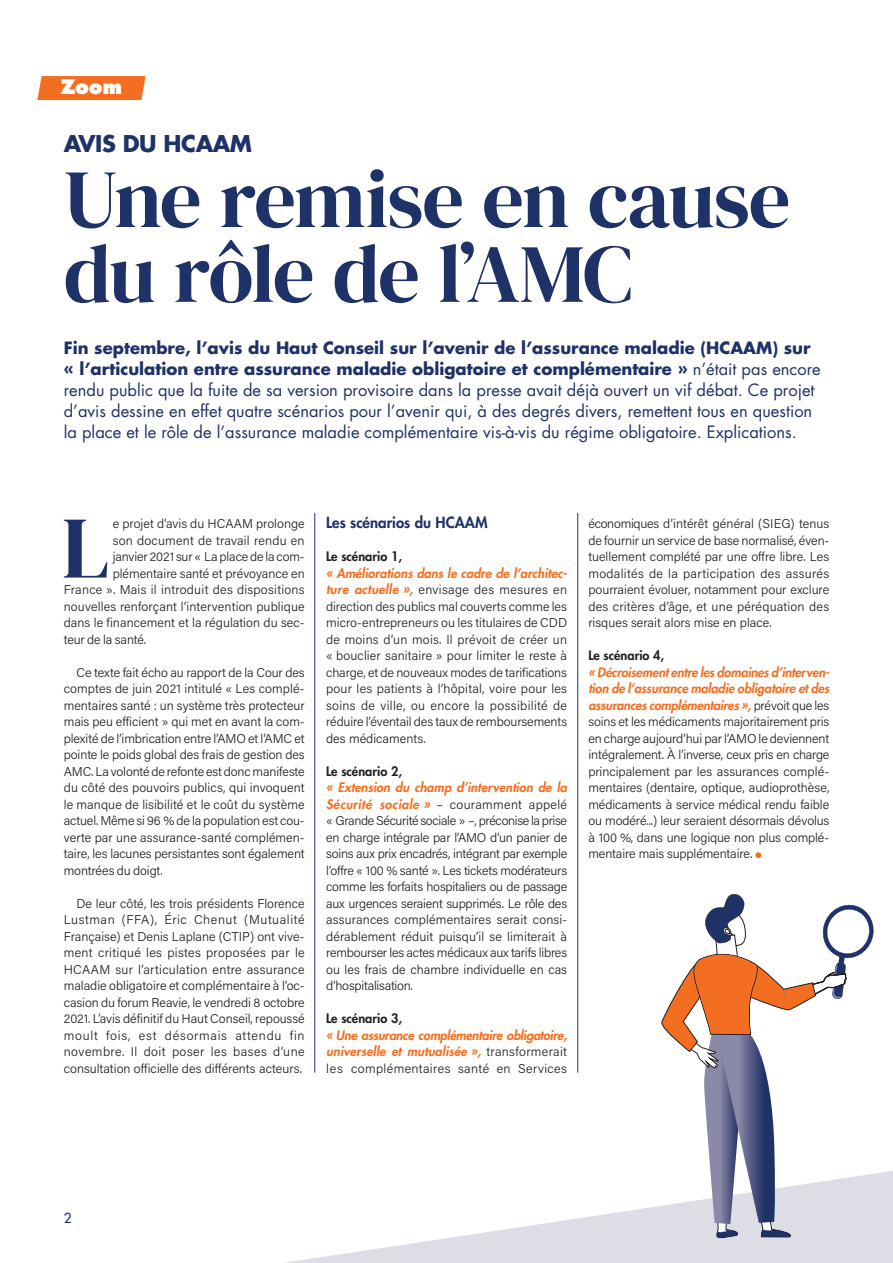
<style>
.page{position:relative;width:893px;height:1263px;background:#fff}
.page>*{position:absolute;margin:0;border:0;box-sizing:border-box;transform-origin:0 0}
.t1{font:87.75px "DM Serif Display";color:#1f3267}
.t2{font:82.5px/74.8px "DM Serif Display";letter-spacing:-.025em;color:#1f3267}
.Style_de_paragraphe{font:700 22.5px "Futura Std";letter-spacing:-.02em;color:#1f3267}
.t3{font:800 19.5px "Futura Std";color:#fff}
.CHAPO_OK{font:16.5px/21px "Futura Std";color:#1f3267}
.t4{font:800 15px "Futura Std";color:#1f3267}
.t5{font:500 13.5px "Futura Std";color:#1f3267}
.t6{font:12.75px/16.5px "Acumin Variable Concept";letter-spacing:-.005em;color:#231f20;text-align:justify}
.t7{font:italic 800 12.75px/16.5px "Futura Std";letter-spacing:-.005em;color:#f36e21;text-align:justify}
.t8{font:800 12.75px "Futura Std";color:#231f20}
.t9{font:12.75px "Acumin Variable Concept";letter-spacing:.02em;color:#231f20}
.t10{font:12.75px "Acumin Variable Concept";letter-spacing:.015em;color:#231f20}
.s1{font-weight:700}
.s2{font-family:"Futura Std";font-weight:800;font-style:italic;color:#f36e21}
.s3{font-family:"Acumin Variable Concept";font-weight:400;font-style:normal;color:#231f20}
</style>
<div class="page">
<svg style="left:285px;top:1047px;width:608px;height:216px"></svg>
<div style="left:39px;top:76px;width:104px;height:24px;background:#f36e21"></div>
<hr style="left:577px;top:513px;width:1px;height:559px;background:#1f3267">
<hr style="left:314px;top:513px;width:1px;height:559px;background:#1f3267">
<svg style="left:755px;top:852px;width:6px;height:6px"></svg>
<svg style="left:660px;top:894px;width:215px;height:350px"></svg>
<p class="t3" style="left:60px;top:75px;width:63px">Zoom</p>
<p class="Style_de_paragraphe" style="left:64px;top:129px;width:190px">AVIS DU HCAAM</p>
<p class="t2" style="left:64px;top:163px;width:728px">Une remise en cause du rôle de l’AMC</p>
<p class="CHAPO_OK" style="left:64px;top:337px;width:758px"><span class="s1">Fin septembre, l’avis du Haut Conseil sur l’avenir de l’assurance maladie (HCAAM) sur « l’articulation entre assurance maladie obligatoire et complémentaire »</span> n’était pas encore rendu public que la fuite de sa version provisoire dans la presse avait déjà ouvert un vif débat. Ce projet d’avis dessine en effet quatre scénarios pour l’avenir qui, à des degrés divers, remettent tous en question la place et le rôle de l’assurance maladie complémentaire vis-à-vis du régime obligatoire. Explications.</p>
<p class="t1" style="left:62px;top:497px;width:49px">L</p>
<p class="t6" style="left:113px;top:515px;width:194px">e projet d’avis du HCAAM prolonge</p>
<p class="t10" style="left:113px;top:531px;width:193px">son document de travail rendu en</p>
<p class="t6" style="left:113px;top:548px;width:193px">janvier 2021 sur « La place de la com-</p>
<p class="t6" style="left:113px;top:564px;width:194px">plémentaire santé et prévoyance en</p>
<p class="t9" style="left:64px;top:581px;width:242px">France ». Mais il introduit des dispositions</p>
<p class="t6" style="left:64px;top:597px;width:242px">nouvelles renforçant l’intervention publique</p>
<p class="t6" style="left:64px;top:614px;width:242px">dans le financement et la régulation du sec-</p>
<p class="t6" style="left:64px;top:630px;width:84px">teur de la santé.</p>
<p class="t6" style="left:64px;top:663px;width:242px;text-indent:13px">Ce texte fait écho au rapport de la Cour des comptes de juin 2021 intitulé « Les complé&shy;mentaires santé : un système très protecteur mais peu efficient » qui met en avant la com&shy;plexité de l’imbrication entre l’AMO et l’AMC et pointe le poids global des frais de gestion des AMC. La volonté de refonte est donc manifeste du côté des pouvoirs publics, qui invoquent le manque de lisibilité et le coût du système actuel. Même si 96 % de la population est cou&shy;verte par une assurance-santé complémen&shy;taire, les lacunes persistantes sont également montrées du doigt.</p>
<p class="t6" style="left:64px;top:894px;width:243px;text-indent:13px">De leur côté, les trois présidents Florence Lustman (FFA), Éric Chenut (Mutualité Française) et Denis Laplane (CTIP) ont vive&shy;ment critiqué les pistes proposées par le HCAAM sur l’articulation entre assurance maladie obligatoire et complémentaire à l’oc&shy;casion du forum Reavie, le vendredi 8 octobre 2021. L’avis définitif du Haut Conseil, repoussé moult fois, est désormais attendu fin novembre. Il doit poser les bases d’une consultation officielle des différents acteurs.</p>
<p class="t4" style="left:326px;top:513px;width:163px">Les scénarios du HCAAM</p>
<p class="t8" style="left:326px;top:548px;width:77px">Le scénario 1,</p>
<p class="t6" style="left:326px;top:564px;width:243px"><span class="s2">« Améliorations dans le cadre de l’architec&shy;ture actuelle »,</span> envisage des mesures en direction des publics mal couverts comme les micro-entrepreneurs ou les titulaires de CDD de moins d’un mois. Il prévoit de créer un « bouclier sanitaire » pour limiter le reste à charge, et de nouveaux modes de tarifications pour les patients à l’hôpital, voire pour les soins de ville, ou encore la possibilité de réduire l’éventail des taux de remboursements des médicaments.</p>
<p class="t8" style="left:326px;top:763px;width:77px">Le scénario 2,</p>
<p class="t6" style="left:326px;top:779px;width:243px;text-align:left"><span class="s2">« Extension du champ d’intervention de la Sécurité sociale »</span> – couramment appelé « Grande Sécurité sociale » –, préconise la prise en charge intégrale par l’AMO d’un panier de soins aux prix encadrés, intégrant par exemple l’offre « 100 % santé ». Les tickets modérateurs comme les forfaits hospitaliers ou de passage aux urgences seraient supprimés. Le rôle des assurances complémentaires serait consi&shy;dérablement réduit puisqu’il se limiterait à rembourser les actes médicaux aux tarifs libres ou les frais de chambre individuelle en cas d’hospitalisation.</p>
<p class="t8" style="left:326px;top:1010px;width:77px">Le scénario 3,</p>
<p class="t7" style="left:326px;top:1027px;width:242px">« Une assurance complémentaire obligatoire, universelle et mutualisée », <span class="s3">transformerait les complémentaires santé en Services</span></p>
<p class="t6" style="left:588px;top:515px;width:242px">économiques d’intérêt général (SIEG) tenus de fournir un service de base normalisé, éven&shy;tuellement complété par une offre libre. Les modalités de la participation des assurés pourraient évoluer, notamment pour exclure des critères d’âge, et une péréquation des risques serait alors mise en place.</p>
<p class="t8" style="left:588px;top:647px;width:77px">Le scénario 4,</p>
<p class="t6" style="left:588px;top:663px;width:243px"><span class="s2">« Décroisement entre les domaines d’interven&shy;tion de l’assurance maladie obligatoire et des assurances complémentaires »,</span> prévoit que les soins et les médicaments majoritairement pris en charge aujourd’hui par l’AMO le deviennent intégralement. À l’inverse, ceux pris en charge principalement par les assurances complé&shy;mentaires (dentaire, optique, audioprothèse, médicaments à service médical rendu faible ou modéré...) leur seraient désormais dévolus à 100 %, dans une logique non plus complé&shy;mentaire mais supplémentaire.</p>
<p class="t5" style="left:64px;top:1210px;width:9px">2</p>
</div>
